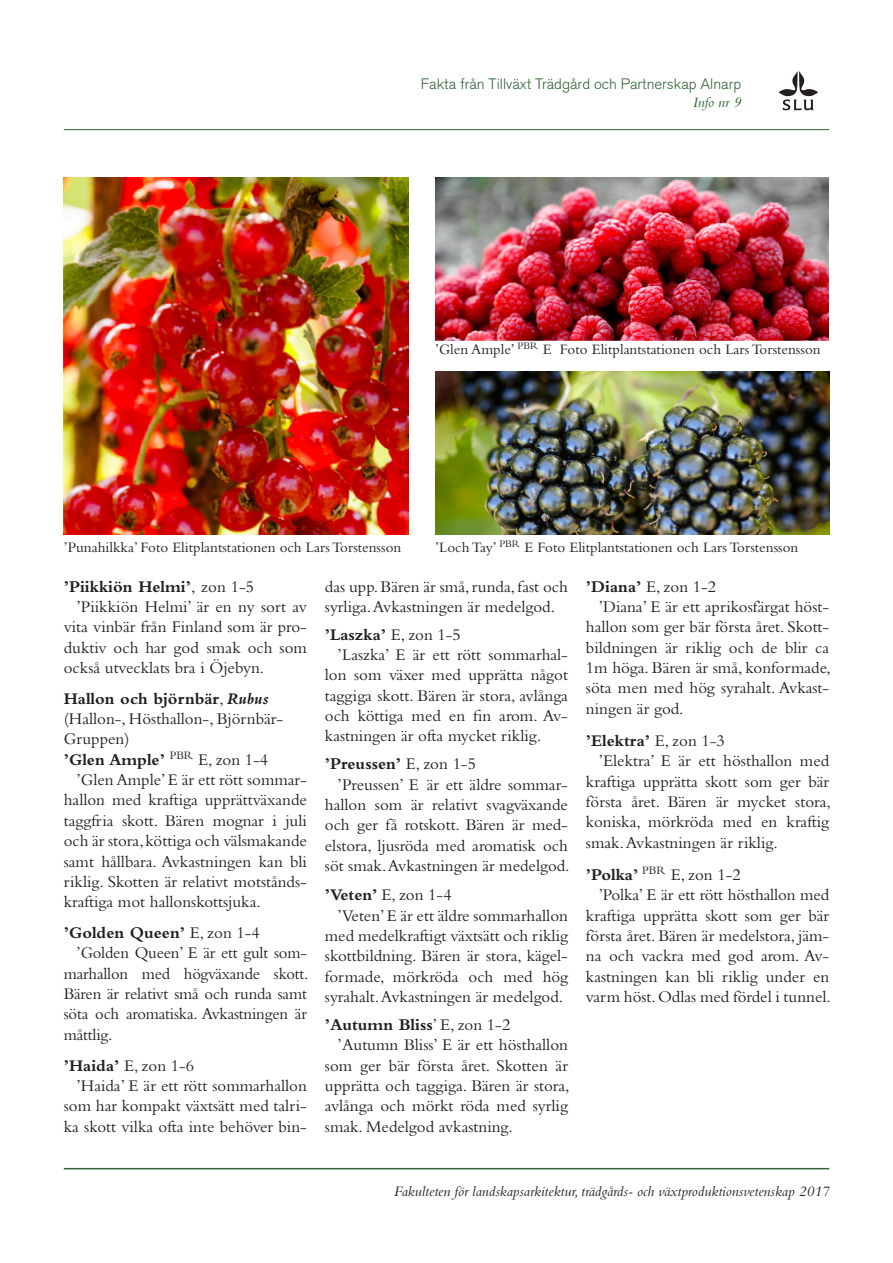
<style>
.page{position:relative;width:893px;height:1263px;background:#fff}
.page>*{position:absolute;margin:0;border:0;box-sizing:border-box;transform-origin:0 0}
.Brödtext{font:16.95px/20.4px "Bembo Std";color:#231f20;text-align:justify}
.Brödtext_utan_indrag{font:700 16.95px "Bembo Std";color:#231f20}
.Brödtext_utan_indrag-2{font:16.95px "Bembo Std";color:#231f20}
.Brödtext_utan_indrag-3{font:16.95px/20.4px "Bembo Std";color:#202020}
.Bildtext{font:15px "Bembo Std";color:#231f20}
.Fot{font:italic 15px "Bembo Std";color:#231f20}
.t1{font:300 15px "Akzidenz Grotesk BQ";color:#316634}
.t2{font:italic 15px "Bembo Std";color:#316634}
.s1{font-weight:400}
.s2{font-weight:700;color:#231f20}
.s3{color:#231f20}
.s4{font-weight:700;font-style:italic;color:#231f20}
.s5{font-weight:700}
</style>
<div class="page">
<svg style="left:778px;top:71px;width:40px;height:39px"></svg>
<hr style="left:64px;top:1168px;width:765px;height:1px;background:#316634">
<hr style="left:64px;top:129px;width:765px;height:1px;background:#316634">
<img style="left:435px;top:177px;width:394px;height:163px">
<img style="left:435px;top:371px;width:394px;height:163px">
<img style="left:64px;top:178px;width:344px;height:356px">
<p class="t1" style="left:421px;top:76px;width:322px">Fakta från Tillväxt Trädgård och Partnerskap Alnarp</p>
<p class="t2" style="left:693px;top:94px;width:50px">Info nr 9</p>
<p class="Bildtext" style="left:435px;top:341px;width:387px">’Glen Ample’ <sup>PBR</sup> E Foto Elitplantstationen och Lars Torstensson</p>
<p class="Bildtext" style="left:64px;top:539px;width:339px">’Punahilkka’ Foto Elitplantstationen och Lars Torstensson</p>
<p class="Bildtext" style="left:435px;top:539px;width:365px">’Loch Tay’ <sup>PBR</sup> E Foto Elitplantstationen och Lars Torstensson</p>
<p class="Brödtext_utan_indrag" style="left:64px;top:577px;width:192px">’Piikkiön Helmi’<span class="s1">, zon 1-5</span></p>
<p class="Brödtext" style="left:64px;top:596px;width:245px;text-indent:13px">’Piikkiön Helmi’ är en ny sort av vita vinbär från Finland som är pro&shy;duktiv och har god smak och som också utvecklats bra i Öjebyn.</p>
<p class="Brödtext_utan_indrag-3" style="left:64px;top:688px;width:221px"><span class="s2">Hallon och björnbär</span><span class="s3">,</span> <span class="s4">Rubus </span>(Hallon-, Hösthallon-, Björnbär-<br>Gruppen)</p>
<p class="Brödtext_utan_indrag" style="left:64px;top:750px;width:206px">’Glen Ample’ <sup>PBR</sup> <span class="s1">E, zon 1-4</span></p>
<p class="Brödtext" style="left:64px;top:769px;width:245px;text-indent:13px">’Glen Ample’ E är ett rött sommar&shy;hallon med kraftiga upprättväxande taggfria skott. Bären mognar i juli och är stora, köttiga och välsmakande samt hållbara. Avkastningen kan bli riklig. Skotten är relativt motstånds&shy;kraftiga mot hallonskottsjuka.</p>
<p class="Brödtext_utan_indrag" style="left:64px;top:923px;width:198px">’Golden Queen’ <span class="s1">E, zon 1-4</span></p>
<p class="Brödtext" style="left:64px;top:942px;width:246px;text-indent:13px">’Golden Queen’ E är ett gult som&shy;marhallon med högväxande skott.<br>Bären är relativt små och runda samt söta och aromatiska. Avkastningen är måttlig.</p>
<p class="Brödtext_utan_indrag-2" style="left:64px;top:1055px;width:132px"><span class="s5">’Haida’</span> E, zon 1-6</p>
<p class="Brödtext" style="left:64px;top:1075px;width:245px;text-indent:13px">’Haida’ E är ett rött sommarhallon som har kompakt växtsätt med talri&shy;ka skott vilka ofta inte behöver bin-</p>
<p class="Brödtext" style="left:325px;top:576px;width:245px">das upp. Bären är små, runda, fast och syrliga. Avkastningen är medelgod.</p>
<p class="Brödtext_utan_indrag" style="left:325px;top:625px;width:138px">’Laszka’ <span class="s1">E, zon 1-5</span></p>
<p class="Brödtext" style="left:325px;top:644px;width:245px;text-indent:13px">’Laszka’ E är ett rött sommarhal&shy;lon som växer med upprätta något taggiga skott. Bären är stora, avlånga och köttiga med en fin arom. Av&shy;kastningen är ofta mycket riklig.</p>
<p class="Brödtext_utan_indrag" style="left:325px;top:754px;width:153px">’Preussen’ <span class="s1">E, zon 1-5</span></p>
<p class="Brödtext" style="left:325px;top:774px;width:246px;text-indent:13px">’Preussen’ E är ett äldre sommar&shy;hallon som är relativt svagväxande och ger få rotskott. Bären är med&shy;elstora, ljusröda med aromatisk och söt smak. Avkastningen är medelgod.</p>
<p class="Brödtext_utan_indrag-2" style="left:325px;top:885px;width:128px"><span class="s5">’Veten’</span> E, zon 1-4</p>
<p class="Brödtext" style="left:325px;top:905px;width:245px;text-indent:13px">’Veten’ E är ett äldre sommarhallon med medelkraftigt växtsätt och riklig skottbildning. Bären är stora, kägel&shy;formade, mörkröda och med hög syrahalt. Avkastningen är medelgod.</p>
<p class="Brödtext_utan_indrag" style="left:325px;top:1015px;width:187px">’Autumn Bliss<span class="s1">’ E, zon 1-2</span></p>
<p class="Brödtext" style="left:325px;top:1034px;width:246px;text-indent:13px">’Autumn Bliss’ E är ett hösthallon som ger bär första året. Skotten är upprätta och taggiga. Bären är stora, avlånga och mörkt röda med syrlig smak. Medelgod avkastning.</p>
<p class="Brödtext_utan_indrag-2" style="left:586px;top:576px;width:132px"><span class="s5">’Diana’</span> E, zon 1-2</p>
<p class="Brödtext" style="left:586px;top:596px;width:246px;text-indent:13px">’Diana’ E är ett aprikosfärgat höst&shy;hallon som ger bär första året. Skott&shy;bildningen är riklig och de blir ca 1m höga. Bären är små, konformade, söta men med hög syrahalt. Avkast&shy;ningen är god.</p>
<p class="Brödtext_utan_indrag" style="left:586px;top:731px;width:140px">’Elektra’ <span class="s1">E, zon 1-3</span></p>
<p class="Brödtext" style="left:586px;top:750px;width:246px;text-indent:13px">’Elektra’ E är ett hösthallon med kraftiga upprätta skott som ger bär första året. Bären är mycket stora, koniska, mörkröda med en kraftig smak. Avkastningen är riklig.</p>
<p class="Brödtext_utan_indrag-2" style="left:586px;top:865px;width:156px"><span class="s5">’Polka’</span> <sup>PBR</sup> E, zon 1-2</p>
<p class="Brödtext" style="left:586px;top:884px;width:246px;text-indent:13px">’Polka’ E är ett rött hösthallon med kraftiga upprätta skott som ger bär första året. Bären är medelstora, jäm&shy;na och vackra med god arom. Av&shy;kastningen kan bli riklig under en varm höst. Odlas med fördel i tunnel.</p>
<p class="Fot" style="left:394px;top:1182px;width:437px">Fakulteten för landskapsarkitektur, trädgårds- och växtproduktionsvetenskap 2017</p>
</div>
